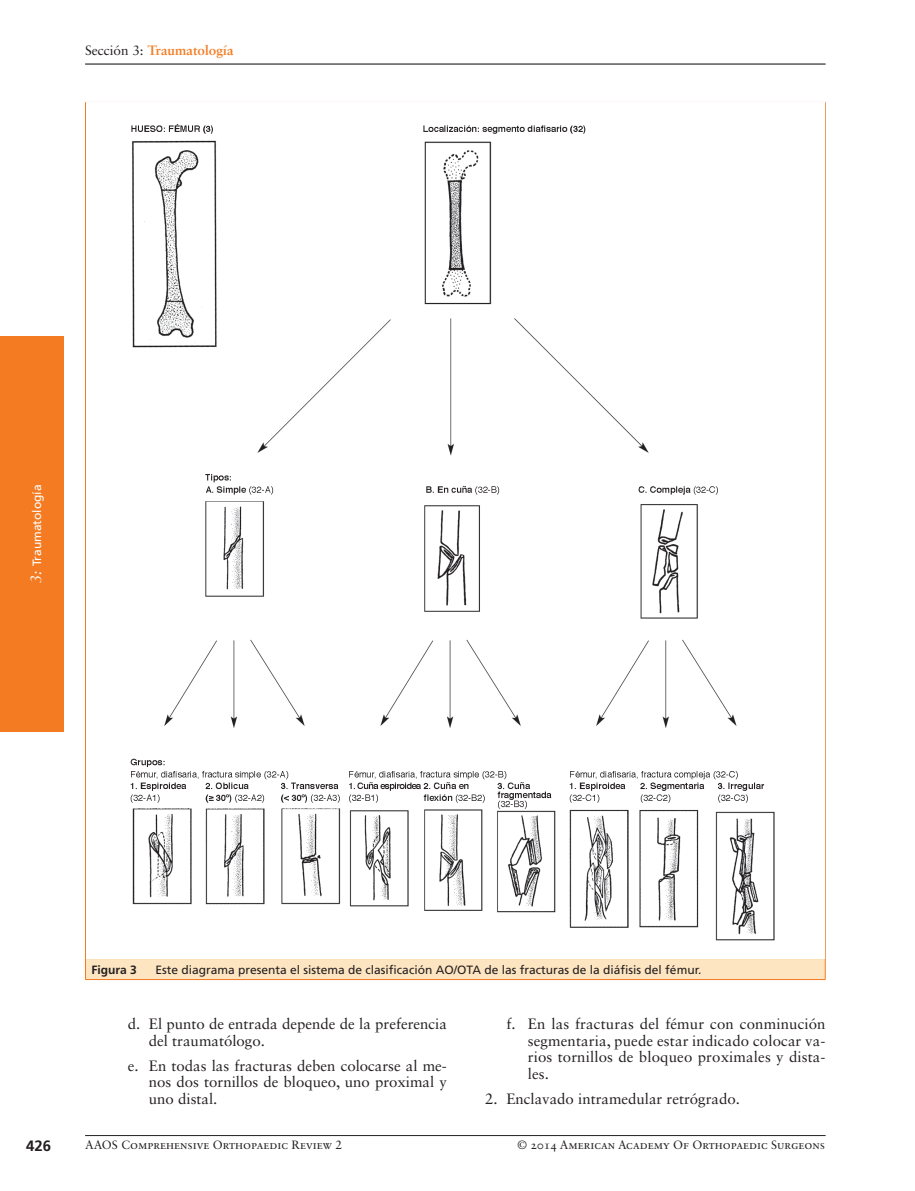
<style>
.page{position:relative;width:915px;height:1191px;background:#fff}
.page>*{position:absolute;margin:0;border:0;box-sizing:border-box;transform-origin:0 0}
.t1{font:15px/16.5px "Sabon LT Std";color:#231f20;text-align:justify}
.t2{font:700 15px "Frutiger LT Std";color:#231f20}
.t3{font:700 13.5px "Sabon LT Std";color:#f47b21}
.t4{font:12px "Frutiger LT Std";color:#231f20}
.t5{font:12px "Sabon LT Std";color:#231f20}
.t6{font:12px "Frutiger LT Std";color:#fff}
.t7{font:700 12px "Frutiger LT Std";color:#231f20}
.s1{font-weight:400;color:#231f20}
.s2{font-family:"Sabon LT Std";font-style:italic;font-size:15px}
</style>
<div class="page">
<hr style="left:85px;top:63px;width:740px;height:2px;background:#231f20">
<hr style="left:85px;top:1135px;width:740px;height:1px;background:#231f20">
<div style="left:0;top:336px;width:64px;height:395px;background:#f47b21"></div>
<div style="left:85px;top:958px;width:740px;height:21px;background:#fee5c1"></div>
<hr style="left:85px;top:103px;width:1px;height:855px;background:#f47b21">
<hr style="left:85px;top:102px;width:740px;height:1px;background:#f47b21">
<hr style="left:824px;top:103px;width:1px;height:855px;background:#f47b21">
<svg style="left:85px;top:959px;width:1px;height:20px"></svg>
<hr style="left:85px;top:958px;width:740px;height:1px;background:#f47b21">
<svg style="left:824px;top:959px;width:1px;height:20px"></svg>
<hr style="left:85px;top:979px;width:740px;height:1px;background:#f47b21">
<img style="left:130px;top:124px;width:645px;height:817px">
<p class="t3" style="left:85px;top:42px;width:150px"><span class="s1">Sección 3:</span> Traumatología</p>
<p class="t6" style="left:30px;top:583px;width:100px;rotate:-90deg"><span class="s2">3:</span> Traumatología</p>
<p class="t7" style="left:91px;top:962px;width:47px">Figura 3</p>
<p class="t4" style="left:155px;top:962px;width:547px">Este diagrama presenta el sistema de clasificación AO/OTA de las fracturas de la diáfisis del fémur.</p>
<p class="t1" style="left:149px;top:1015px;width:299px;text-indent:-21px">d. El punto de entrada depende de la preferencia del traumatólogo.</p>
<p class="t1" style="left:149px;top:1057px;width:299px;text-indent:-21px">e. En todas las fracturas deben colocarse al me&shy;nos dos tornillos de bloqueo, uno proximal y uno distal.</p>
<p class="t1" style="left:527px;top:1015px;width:299px;text-indent:-21px">f. En las fracturas del fémur con conminución segmentaria, puede estar indicado colocar va&shy;rios tornillos de bloqueo proximales y dista&shy;les.</p>
<p class="t1" style="left:485px;top:1090px;width:256px">2. Enclavado intramedular retrógrado.</p>
<p class="t2" style="left:26px;top:1136px;width:27px">426</p>
<p class="t5" style="left:85px;top:1137px;width:258px">Aaos Comprehensive Orthopaedic Review 2</p>
<p class="t5" style="left:517px;top:1137px;width:309px">© 2014 American Academy Of Orthopaedic Surgeons</p>
</div>
